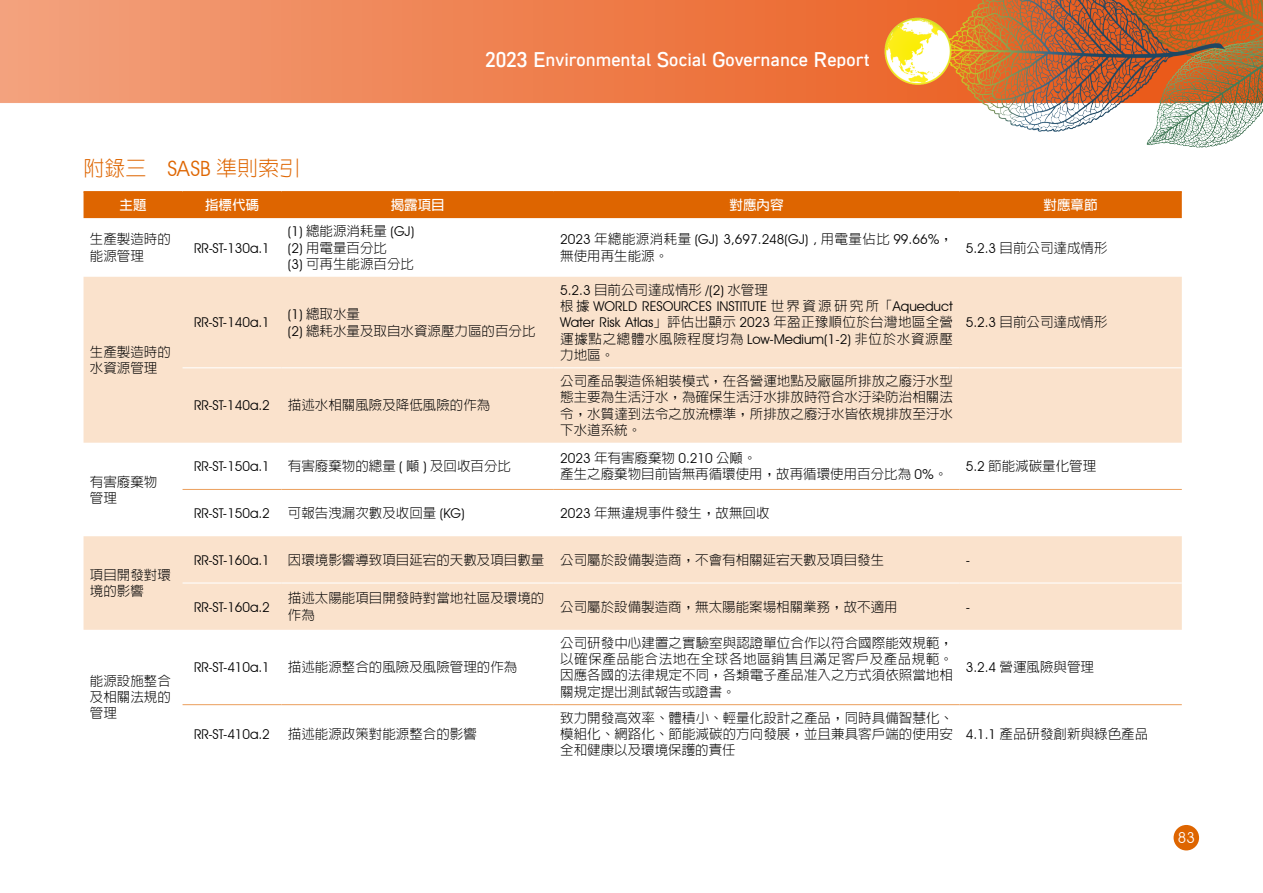
<style>
.page{position:relative;width:1263px;height:893px;background:#fff}
.page>*{position:absolute;margin:0;border:0;box-sizing:border-box;transform-origin:0 0}
.t1{font:300 21px "AR Hei B5";color:#de6500}
.t2{font:700 16.5px "AR Dori Sans";color:#fff}
.t3{font:15px "Avant Garde IT Cby BT";color:#fff}
.t4{font:300 13.5px/16.2px "AR Hei B5";color:#000}
.t5{font:13.5px "Avant Garde IT Cby BT";color:#000}
.t6{font:700 13.5px "AR Hei B5";color:#fff}
.s1{font-size:19.5px}
.s2{font-family:"Avant Garde IT Cby BT";font-weight:400}
.s3{font-family:"AR Hei B5";font-weight:300}
</style>
<div class="page">
<div style="left:1173px;top:825px;width:26px;height:25px;background:#de6500;border-radius:50%"></div>
<img style="left:0;top:0;width:1263px;height:219px">
<div style="left:84px;top:193px;width:1098px;height:25px;background:#de6500"></div>
<svg style="left:84px;top:277px;width:1098px;height:353px;fill:#fae2cc"></svg>
<hr style="left:183px;top:367px;width:99px;height:1px;background:#fff">
<hr style="left:282px;top:367px;width:272px;height:1px;background:#fff">
<hr style="left:554px;top:367px;width:405px;height:1px;background:#fff">
<hr style="left:959px;top:367px;width:223px;height:1px;background:#fff">
<hr style="left:183px;top:489px;width:99px;height:1px;background:#eca465">
<hr style="left:282px;top:489px;width:272px;height:1px;background:#eca465">
<hr style="left:554px;top:489px;width:405px;height:1px;background:#eca465">
<hr style="left:959px;top:489px;width:223px;height:1px;background:#eca465">
<hr style="left:183px;top:582px;width:99px;height:1px;background:#fff">
<hr style="left:282px;top:582px;width:272px;height:1px;background:#fff">
<hr style="left:554px;top:582px;width:405px;height:1px;background:#fff">
<hr style="left:959px;top:582px;width:223px;height:1px;background:#fff">
<hr style="left:183px;top:704px;width:99px;height:1px;background:#eca465">
<hr style="left:282px;top:704px;width:272px;height:1px;background:#eca465">
<hr style="left:554px;top:704px;width:405px;height:1px;background:#eca465">
<hr style="left:959px;top:704px;width:223px;height:1px;background:#eca465">
<hr style="left:84px;top:191px;width:99px;height:2px;background:#de6500">
<hr style="left:183px;top:191px;width:99px;height:2px;background:#de6500">
<hr style="left:282px;top:191px;width:272px;height:2px;background:#de6500">
<hr style="left:554px;top:191px;width:405px;height:2px;background:#de6500">
<hr style="left:959px;top:191px;width:223px;height:2px;background:#de6500">
<p class="t2" style="left:485px;top:47px;width:386px"><span class="s1">2023 E</span>nvironmental <span class="s1">S</span>ocial <span class="s1">G</span>overnance <span class="s1">R</span>eport</p>
<h1 class="t1" style="left:84px;top:157px;width:218px">附錄三　<span class="s2">SASB</span> 準則索引</h1>
<p class="t6" style="left:120px;top:198px;width:28px">主題</p>
<p class="t6" style="left:205px;top:198px;width:55px">指標代碼</p>
<p class="t6" style="left:391px;top:198px;width:56px">揭露項目</p>
<p class="t6" style="left:730px;top:198px;width:55px">對應內容</p>
<p class="t6" style="left:1043px;top:198px;width:55px">對應章節</p>
<p class="t4" style="left:90px;top:231px;width:82px">生產製造時的能源管理</p>
<p class="t5" style="left:194px;top:240px;width:77px">RR-ST-130a.1</p>
<p class="t5" style="left:288px;top:223px;width:128px">(1) <span class="s3">總能源消耗量</span> (GJ)</p>
<p class="t4" style="left:288px;top:239px;width:128px"><span class="s2">(2)</span> 用電量百分比<br><span class="s2">(3)</span> 可再生能源百分比</p>
<p class="t5" style="left:560px;top:231px;width:394px">2023 <span class="s3">年總能源消耗量</span> (GJ) 3,697.248(GJ) , <span class="s3">用電量佔比</span> 99.66%<span class="s3">，</span></p>
<p class="t4" style="left:560px;top:247px;width:109px">無使用再生能源。</p>
<p class="t4" style="left:966px;top:239px;width:143px"><span class="s2">5.2.3</span> 目前公司達成情形</p>
<p class="t4" style="left:90px;top:344px;width:82px">生產製造時的水資源管理</p>
<p class="t4" style="left:90px;top:473px;width:69px">有害廢棄物管理</p>
<p class="t4" style="left:90px;top:567px;width:82px">項目開發對環境的影響</p>
<p class="t4" style="left:90px;top:672px;width:82px;text-align:justify">能源設施整合及相關法規的管理</p>
<p class="t5" style="left:194px;top:314px;width:77px">RR-ST-140a.1</p>
<p class="t4" style="left:288px;top:306px;width:249px"><span class="s2">(1)</span> 總取水量<br><span class="s2">(2)</span> 總耗水量及取自水資源壓力區的百分比</p>
<p class="t5" style="left:194px;top:397px;width:77px">RR-ST-140a.2</p>
<p class="t4" style="left:288px;top:397px;width:204px">描述水相關風險及降低風險的作為</p>
<p class="t5" style="left:194px;top:458px;width:77px">RR-ST-150a.1</p>
<p class="t4" style="left:288px;top:458px;width:225px">有害廢棄物的總量 <span class="s2">(</span> 噸 <span class="s2">)</span> 及回收百分比</p>
<p class="t4" style="left:560px;top:282px;width:209px"><span class="s2">5.2.3</span> 目前公司達成情形 <span class="s2">/(2)</span> 水管理</p>
<p class="t5" style="left:560px;top:298px;width:394px"><span class="s3">根據</span> WORLD RESOURCES INSTITUTE <span class="s3">世界資源研究所「</span>Aqueduct</p>
<p class="t4" style="left:560px;top:314px;width:394px;text-align:justify"><span class="s2">Water Risk Atlas</span>」評估出顯示 <span class="s2">2023</span> 年盈正豫順位於台灣地區全營運據點之總體水風險程度均為 <span class="s2">Low-Medium(1-2)</span> 非位於水資源壓力地區。</p>
<p class="t4" style="left:966px;top:314px;width:143px"><span class="s2">5.2.3</span> 目前公司達成情形</p>
<p class="t4" style="left:560px;top:373px;width:394px;text-align:justify">公司產品製造係組裝模式，在各營運地點及廠區所排放之廢汙水型態主要為生活汙水，為確保生活汙水排放時符合水汙染防治相關法令，水質達到法令之放流標準，所排放之廢汙水皆依規排放至汙水下水道系統。</p>
<p class="t5" style="left:560px;top:450px;width:198px">2023 <span class="s3">年有害廢棄物</span> 0.210 <span class="s3">公噸。</span></p>
<p class="t4" style="left:560px;top:466px;width:389px">產生之廢棄物目前皆無再循環使用，故再循環使用百分比為 <span class="s2">0%</span>。</p>
<p class="t4" style="left:966px;top:458px;width:132px"><span class="s2">5.2</span> 節能減碳量化管理</p>
<p class="t5" style="left:194px;top:505px;width:77px">RR-ST-150a.2</p>
<p class="t4" style="left:288px;top:505px;width:178px">可報告洩漏次數及收回量 <span class="s2">(KG)</span></p>
<p class="t4" style="left:560px;top:505px;width:211px"><span class="s2">2023</span> 年無違規事件發生，故無回收</p>
<p class="t5" style="left:194px;top:552px;width:77px">RR-ST-160a.1</p>
<p class="t4" style="left:288px;top:552px;width:598px">因環境影響導致項目延宕的天數及項目數量 公司屬於設備製造商，不會有相關延宕天數及項目發生</p>
<p class="t5" style="left:966px;top:552px;width:6px">-</p>
<p class="t5" style="left:194px;top:599px;width:77px">RR-ST-160a.2</p>
<p class="t4" style="left:288px;top:590px;width:258px">描述太陽能項目開發時對當地社區及環境的作為</p>
<p class="t4" style="left:560px;top:598px;width:339px">公司屬於設備製造商，無太陽能案場相關業務，故不適用</p>
<p class="t5" style="left:966px;top:599px;width:6px">-</p>
<p class="t5" style="left:194px;top:659px;width:77px">RR-ST-410a.1</p>
<p class="t4" style="left:288px;top:659px;width:231px">描述能源整合的風險及風險管理的作為</p>
<p class="t5" style="left:194px;top:726px;width:77px">RR-ST-410a.2</p>
<p class="t4" style="left:288px;top:726px;width:190px">描述能源政策對能源整合的影響</p>
<p class="t4" style="left:560px;top:635px;width:394px;text-align:justify">公司研發中心建置之實驗室與認證單位合作以符合國際能效規範，以確保產品能合法地在全球各地區銷售且滿足客戶及產品規範。因應各國的法律規定不同，各類電子產品准入之方式須依照當地相關規定提出測試報告或證書。</p>
<p class="t4" style="left:560px;top:710px;width:394px;text-align:justify">致力開發高效率、體積小、輕量化設計之產品，同時具備智慧化、模組化、網路化、節能減碳的方向發展，並且兼具客戶端的使用安全和健康以及環境保護的責任</p>
<p class="t4" style="left:966px;top:659px;width:130px"><span class="s2">3.2.4</span> 營運風險與管理</p>
<p class="t4" style="left:966px;top:726px;width:184px"><span class="s2">4.1.1</span> 產品研發創新與綠色產品</p>
<p class="t3" style="left:1178px;top:829px;width:18px">83</p>
</div>
